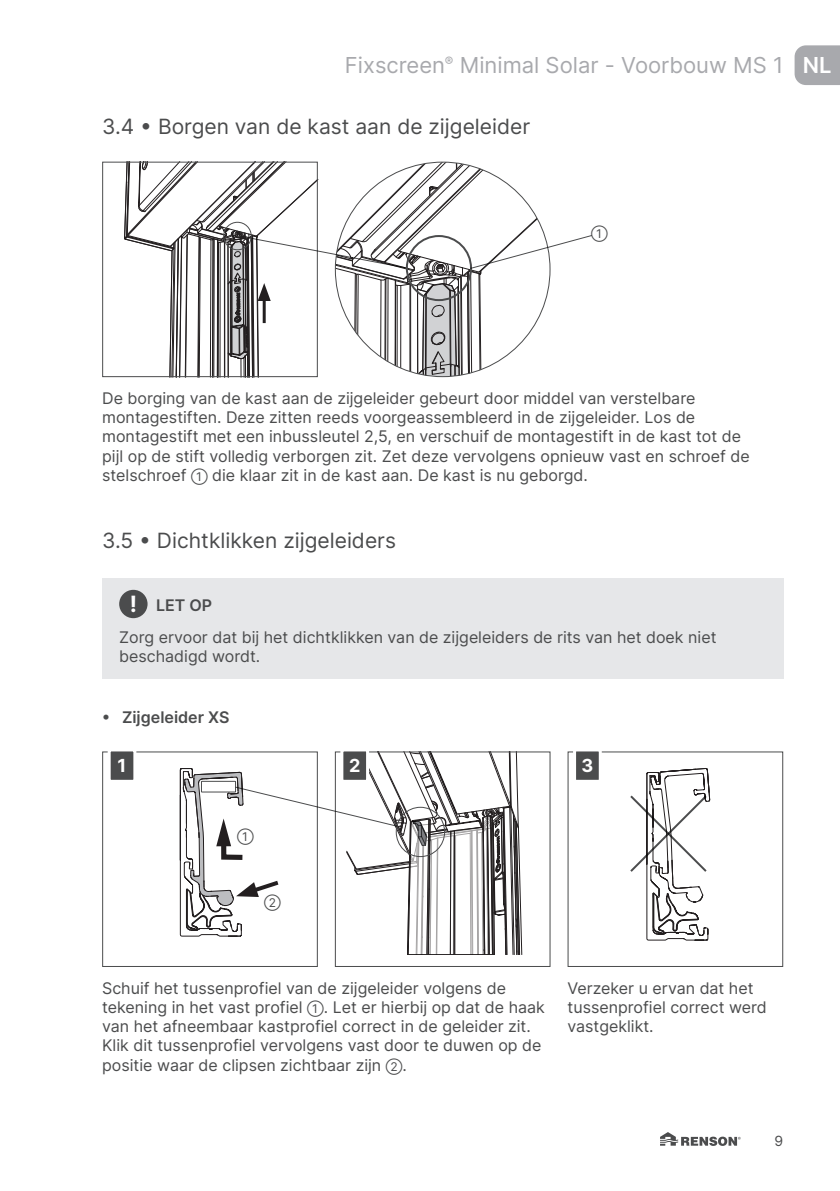
<style>
.page{position:relative;width:840px;height:1191px;background:#fff}
.page>*{position:absolute;margin:0;border:0;box-sizing:border-box;transform-origin:0 0}
.t1{font:700 22.4px "Inter";color:#fff}
.t2{font:22px "Inter";color:#a8a9ad}
.MHL_Titel_1_1{font:21px "Inter";color:#4b4c4d}
.MHL_Bodytekst{font:700 18px "Inter";color:#fff}
.MHL_Bodytekst-2{font:16px/19.2px "Inter";color:#4b4c4d}
.MHL_Bodytekst-3{font:600 16px "Inter";color:#4b4c4d}
.MHL_Opmerking_titel{font:600 16px "Inter";color:#4b4c4d}
.t3{font:14px "Inter";color:#4b4c4d}
.MHL_Bodytekst-4{font:12px "Inter";color:#4b4c4d}
.s1{font-weight:600;color:#fff}
.s2{font-size:12px}
</style>
<div class="page">
<svg style="left:794px;top:45px;width:45px;height:40px;background:#acadb1"></svg>
<div style="left:334px;top:751px;width:216px;height:216px;border:1px solid #4b4c4d"></div>
<svg style="left:647px;top:785px;width:91px;height:361px"></svg>
<svg style="left:625px;top:751px;width:84px;height:189px"></svg>
<svg style="left:124px;top:161px;width:468px;height:216px"></svg>
<div style="left:102px;top:578px;width:680px;height:101px;background:#e6e7e9"></div>
<div style="left:119px;top:590px;width:28px;height:28px;background:#4b4c4d;border-radius:50%"></div>
<svg style="left:106px;top:751px;width:32px;height:29px"></svg>
<svg style="left:159px;top:751px;width:362px;height:203px"></svg>
<svg style="left:571px;top:751px;width:32px;height:29px"></svg>
<h2 class="t2" style="left:345px;top:49px;width:488px">Fixscreen<sup>®</sup> Minimal Solar - Voorbouw MS 1 <span class="s1">NL</span></h2>
<p class="MHL_Titel_1_1" style="left:102px;top:111px;width:429px">3.4 • Borgen van de kast aan de zijgeleider</p>
<p class="MHL_Bodytekst-4" style="left:590px;top:225px;width:18px">➀</p>
<p class="MHL_Bodytekst-2" style="left:102px;top:388px;width:648px">De borging van de kast aan de zijgeleider gebeurt door middel van verstelbare montagestiften. Deze zitten reeds voorgeassembleerd in de zijgeleider. Los de montagestift met een inbussleutel 2,5, en verschuif de montagestift in de kast tot de pijl op de stift volledig verborgen zit. Zet deze vervolgens opnieuw vast en schroef de stelschroef <span class="s2">➀</span> die klaar zit in de kast aan. De kast is nu geborgd.</p>
<p class="MHL_Titel_1_1" style="left:102px;top:525px;width:295px">3.5 • Dichtklikken zijgeleiders</p>
<p class="t1" style="left:130px;top:588px;width:9px">!</p>
<p class="MHL_Opmerking_titel" style="left:156px;top:593px;width:57px">LET OP</p>
<p class="MHL_Bodytekst-2" style="left:119px;top:627px;width:598px">Zorg ervoor dat bij het dichtklikken van de zijgeleiders de rits van het doek niet beschadigd wordt.</p>
<p class="MHL_Bodytekst-3" style="left:102px;top:705px;width:129px">• Zijgeleider XS</p>
<p class="MHL_Bodytekst" style="left:117px;top:752px;width:10px">1</p>
<p class="MHL_Bodytekst" style="left:349px;top:752px;width:13px">2</p>
<p class="MHL_Bodytekst" style="left:581px;top:752px;width:13px">3</p>
<p class="MHL_Bodytekst-4" style="left:237px;top:828px;width:18px">➀</p>
<p class="MHL_Bodytekst-4" style="left:264px;top:893px;width:18px">➁</p>
<p class="MHL_Bodytekst-2" style="left:102px;top:978px;width:444px">Schuif het tussenprofiel van de zijgeleider volgens de tekening in het vast profiel <span class="s2">➀</span>. Let er hierbij op dat de haak van het afneembaar kastprofiel correct in de geleider zit.</p>
<p class="MHL_Bodytekst-2" style="left:102px;top:1035px;width:440px">Klik dit tussenprofiel vervolgens vast door te duwen op de positie waar de clipsen zichtbaar zijn <span class="s2">➁</span>.</p>
<p class="MHL_Bodytekst-2" style="left:567px;top:978px;width:201px">Verzeker u ervan dat het tussenprofiel correct werd vastgeklikt.</p>
<p class="t3" style="left:774px;top:1130px;width:10px">9</p>
</div>
